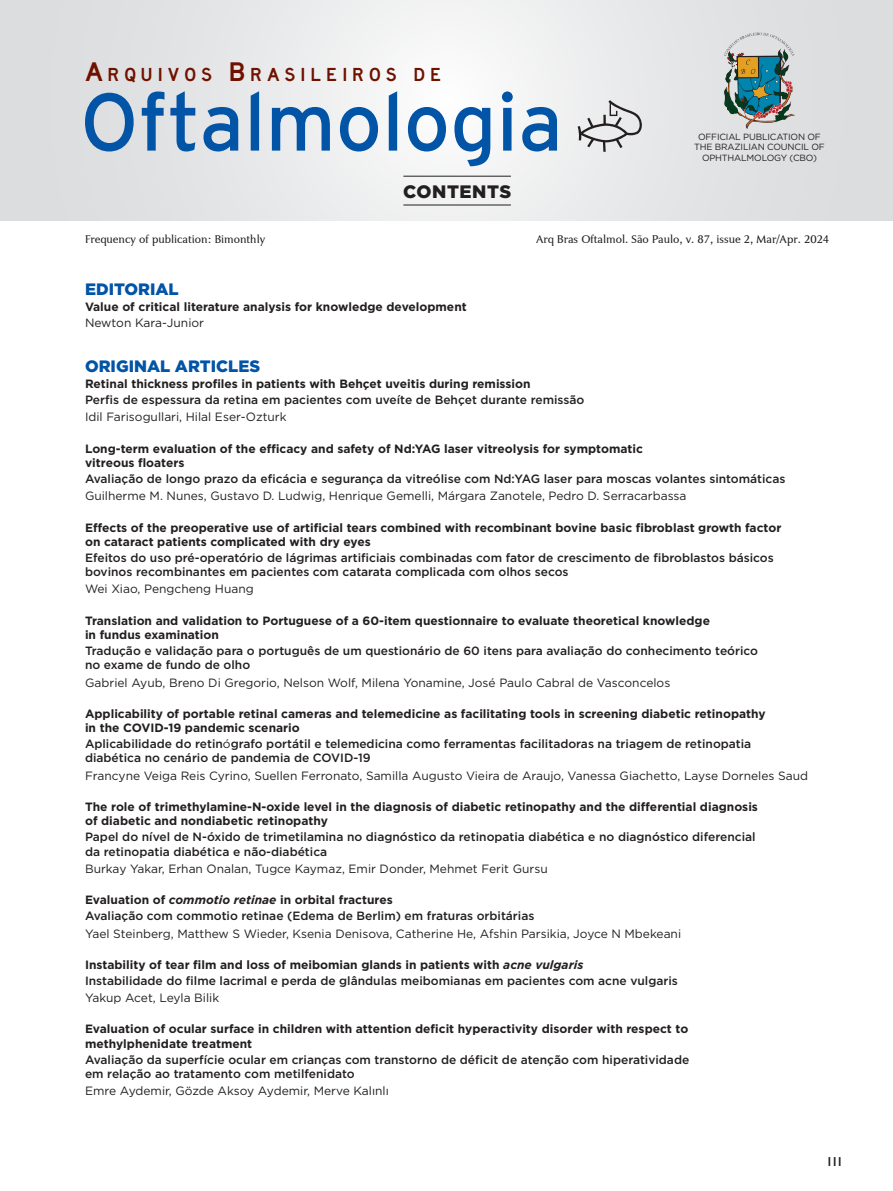
<style>
.page{position:relative;width:893px;height:1191px;background:#fff}
.page>*{position:absolute;margin:0;border:0;box-sizing:border-box;transform-origin:0 0}
._0_Tipo_Artigo{font:900 18px "Gotham";letter-spacing:.03em;color:#231f20}
.t1{font:17.55px "highwaygothic";letter-spacing:.255em;color:#701100;scale:1.07 1}
.Sumário_Seção{font:900 16.5px "Gotham";color:#0154a6}
.t2{font:500 12.75px "Gotham";color:#231f20}
.t3{font:500 12px/14.2px "Gotham";color:#231f20}
.t4{font:700 12px/14.2px "Gotham";color:#231f20}
.t5{font:12px "Gotham";color:#231f20}
.t6{font:11.25px "Jaguar JC Book";color:#231f20}
.t7{font:9px/10.5px "Gotham";letter-spacing:-.02em;color:#231f20;text-align:center}
.s1{font-size:25.05px}
.s2{font-weight:400}
.s3{font-style:italic}
</style>
<div class="page">
<svg style="left:0;top:0;width:893px;height:221px;fill:#e4e5e6"></svg>
<hr style="left:403px;top:176px;width:108px;height:1px;background:#231f20">
<hr style="left:403px;top:205px;width:108px;height:1px;background:#231f20">
<svg style="left:85px;top:91px;width:472px;height:75px"></svg>
<svg style="left:578px;top:100px;width:65px;height:52px;background:#cac9ca"></svg>
<img style="left:724px;top:33px;width:71px;height:96px">
<p class="t1" style="left:85px;top:64px;width:334px"><span class="s1">A</span>RQUIVOS <span class="s1">B</span>RASILEIROS DE</p>
<p class="_0_Tipo_Artigo" style="left:403px;top:179px;width:110px">CONTENTS</p>
<p class="t7" style="left:694px;top:131px;width:132px">OFFICIAL PUBLICATION OF<br>THE BRAZILIAN COUNCIL OF<br>OPHTHALMOLOGY (CBO)</p>
<p class="t6" style="left:85px;top:233px;width:182px">Frequency of publication: Bimonthly</p>
<p class="t6" style="left:536px;top:233px;width:295px">Arq Bras Oftalmol. São Paulo, v. 87, issue 2, Mar/Apr. 2024</p>
<p class="Sumário_Seção" style="left:85px;top:277px;width:95px">EDITORIAL</p>
<p class="t4" style="left:85px;top:300px;width:383px">Value of critical literature analysis for knowledge development</p>
<p class="t5" style="left:85px;top:315px;width:121px">Newton Kara-Junior</p>
<p class="Sumário_Seção" style="left:85px;top:354px;width:177px">ORIGINAL ARTICLES</p>
<p class="t4" style="left:85px;top:376px;width:447px">Retinal thickness profiles in patients with Behçet uveitis during remission</p>
<p class="t3" style="left:85px;top:393px;width:501px">Perfis de espessura da retina em pacientes com uveíte de Behçet durante remissão</p>
<p class="t5" style="left:85px;top:409px;width:203px">Idil Farisogullari, Hilal Eser-Ozturk</p>
<p class="t4" style="left:85px;top:441px;width:559px">Long-term evaluation of the efficacy and safety of Nd:YAG laser vitreolysis for symptomatic vitreous floaters</p>
<p class="t3" style="left:85px;top:471px;width:702px">Avaliação de longo prazo da eficácia e segurança da vitreólise com Nd:YAG laser para moscas volantes sintomáticas</p>
<p class="t5" style="left:85px;top:488px;width:603px">Guilherme M. Nunes, Gustavo D. Ludwig, Henrique Gemelli, Márgara Zanotele, Pedro D. Serracarbassa</p>
<p class="t4" style="left:85px;top:520px;width:698px">Effects of the preoperative use of artificial tears combined with recombinant bovine basic fibroblast growth factor on cataract patients complicated with dry eyes</p>
<p class="t3" style="left:85px;top:550px;width:690px">Efeitos do uso pré-operatório de lágrimas artificiais combinadas com fator de crescimento de fibroblastos básicos bovinos recombinantes em pacientes com catarata complicada com olhos secos</p>
<p class="t5" style="left:85px;top:581px;width:170px">Wei Xiao, Pengcheng Huang</p>
<p class="t4" style="left:85px;top:613px;width:626px">Translation and validation to Portuguese of a 60-item questionnaire to evaluate theoretical knowledge in fundus examination</p>
<p class="t3" style="left:85px;top:643px;width:674px">Tradução e validação para o português de um questionário de 60 itens para avaliação do conhecimento teórico no exame de fundo de olho</p>
<p class="t5" style="left:85px;top:674px;width:587px">Gabriel Ayub, Breno Di Gregorio, Nelson Wolf, Milena Yonamine, José Paulo Cabral de Vasconcelos</p>
<p class="t4" style="left:85px;top:706px;width:682px">Applicability of portable retinal cameras and telemedicine as facilitating tools in screening diabetic retinopathy in the COVID-19 pandemic scenario</p>
<p class="t3" style="left:85px;top:736px;width:668px">Aplicabilidade do retin<span class="s2">ó</span>grafo portátil e telemedicina como ferramentas facilitadoras na triagem de retinopatia diabética no cenário de pandemia de COVID-19</p>
<p class="t5" style="left:85px;top:767px;width:724px">Francyne Veiga Reis Cyrino, Suellen Ferronato, Samilla Augusto Vieira de Araujo, Vanessa Giachetto, Layse Dorneles Saud</p>
<p class="t4" style="left:85px;top:799px;width:674px">The role of trimethylamine-N-oxide level in the diagnosis of diabetic retinopathy and the differential diagnosis of diabetic and nondiabetic retinopathy</p>
<p class="t3" style="left:85px;top:830px;width:672px">Papel do nível de N-óxido de trimetilamina no diagnóstico da retinopatia diabética e no diagnóstico diferencial da retinopatia diabética e não-diabética</p>
<p class="t5" style="left:85px;top:861px;width:464px">Burkay Yakar, Erhan Onalan, Tugce Kaymaz, Emir Donder, Mehmet Ferit Gursu</p>
<p class="t4" style="left:85px;top:892px;width:309px">Evaluation of <span class="s3">commotio retinae</span> in orbital fractures</p>
<p class="t3" style="left:85px;top:908px;width:451px">Avaliação com commotio retinae (Edema de Berlim) em fraturas orbitárias</p>
<p class="t5" style="left:85px;top:925px;width:598px">Yael Steinberg, Matthew S Wieder, Ksenia Denisova, Catherine He, Afshin Parsikia, Joyce N Mbekeani</p>
<p class="t4" style="left:85px;top:957px;width:500px">Instability of tear film and loss of meibomian glands in patients with <span class="s3">acne vulgaris</span></p>
<p class="t3" style="left:85px;top:973px;width:594px">Instabilidade do filme lacrimal e perda de glândulas meibomianas em pacientes com acne vulgaris</p>
<p class="t5" style="left:85px;top:990px;width:136px">Yakup Acet, Leyla Bilik</p>
<p class="t4" style="left:85px;top:1022px;width:605px">Evaluation of ocular surface in children with attention deficit hyperactivity disorder with respect to methylphenidate treatment</p>
<p class="t3" style="left:85px;top:1052px;width:606px">Avaliação da superfície ocular em crianças com transtorno de déficit de atenção com hiperatividade em relação ao tratamento com metilfenidato</p>
<p class="t5" style="left:85px;top:1083px;width:305px">Emre Aydemir, Gözde Aksoy Aydemir, Merve Kalınlı</p>
<p class="t2" style="left:827px;top:1153px;width:16px">III</p>
</div>
